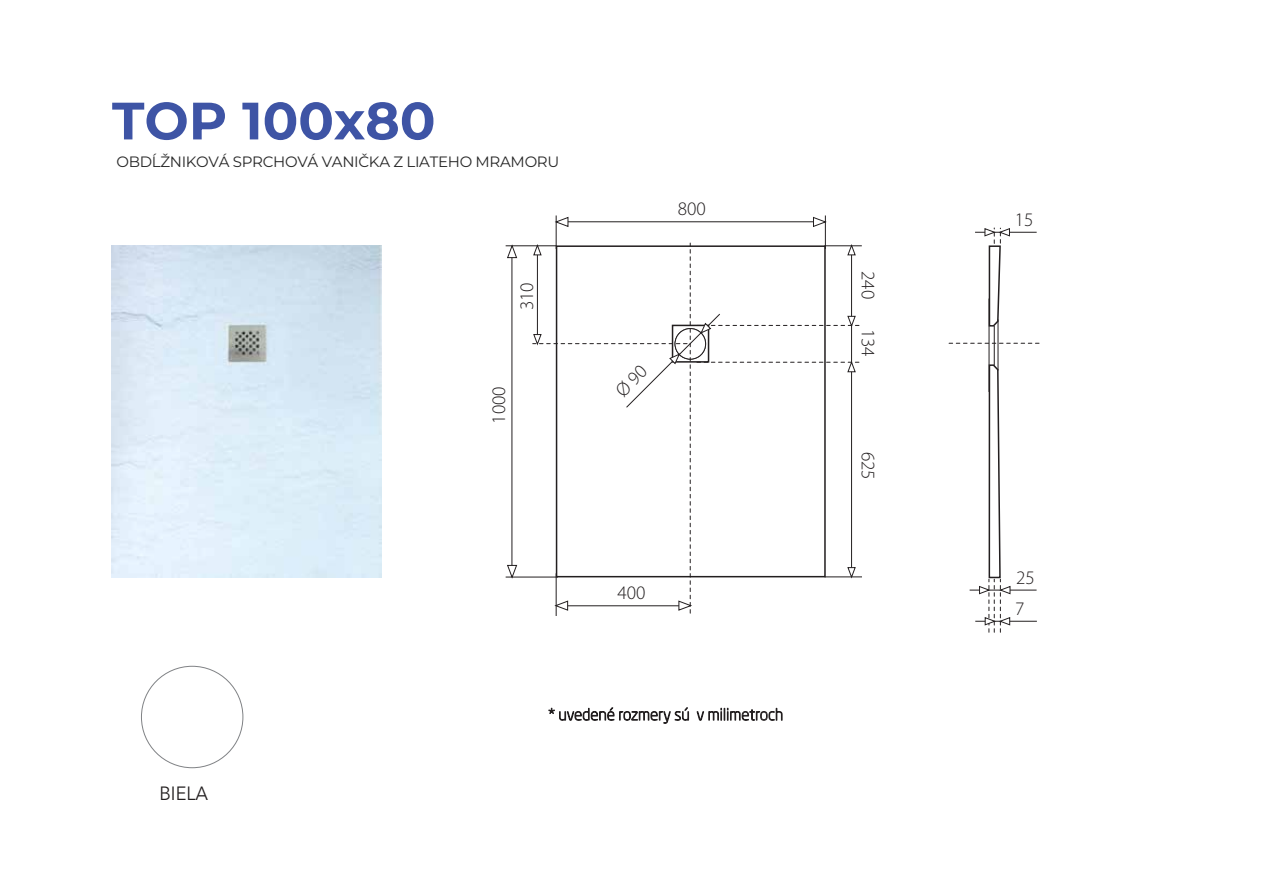
<style>
.page{position:relative;width:1263px;height:893px;background:#fff}
.page>*{position:absolute;margin:0;border:0;box-sizing:border-box;transform-origin:0 0}
.t1{font:100 52.5px "Montserrat";color:#3e54a5}
.t2{font:300 19.2px/31.2px "Myriad Pro";color:#231f20}
.t3{font:19.05px "Avenir Next LT Pro";color:#231f20;scale:.95 1}
.t4{font:100 15px "Montserrat";letter-spacing:-.02em;color:#282828}
</style>
<div class="page">
<hr style="left:511px;top:254px;width:1px;height:323px;background:#231f20">
<svg style="left:507px;top:246px;width:10px;height:12px"></svg>
<hr style="left:506px;top:245px;width:51px;height:1px;background:#231f20">
<svg style="left:507px;top:565px;width:10px;height:12px"></svg>
<hr style="left:506px;top:577px;width:52px;height:1px;background:#231f20">
<hr style="left:559px;top:221px;width:259px;height:1px;background:#231f20">
<svg style="left:813px;top:217px;width:12px;height:10px"></svg>
<hr style="left:825px;top:215px;width:1px;height:34px;background:#231f20">
<svg style="left:555px;top:217px;width:13px;height:10px"></svg>
<hr style="left:556px;top:215px;width:1px;height:34px;background:#231f20">
<hr style="left:556px;top:573px;width:1px;height:43px;background:#231f20">
<hr style="left:824px;top:245px;width:38px;height:1px;background:#231f20">
<hr style="left:975px;top:232px;width:62px;height:1px;background:#231f20">
<hr style="left:969px;top:590px;width:67px;height:1px;background:#231f20">
<hr style="left:975px;top:621px;width:62px;height:1px;background:#231f20">
<svg style="left:948px;top:343px;width:91px;height:1px"></svg>
<hr style="left:989px;top:299px;width:1px;height:93px;background:#231f20">
<hr style="left:994px;top:326px;width:1px;height:40px;background:#231f20">
<hr style="left:998px;top:319px;width:1px;height:51px;background:#231f20">
<svg style="left:984px;top:228px;width:26px;height:99px"></svg>
<svg style="left:979px;top:364px;width:31px;height:268px"></svg>
<hr style="left:824px;top:576px;width:38px;height:1px;background:#231f20">
<img style="left:112px;top:245px;width:270px;height:332px">
<svg style="left:548px;top:707px;width:141px;height:17px"></svg>
<svg style="left:697px;top:708px;width:85px;height:13px"></svg>
<svg style="left:533px;top:243px;width:326px;height:370px"></svg>
<h1 class="t1" style="left:112px;top:86px;width:325px">TOP 100x80</h1>
<p class="t4" style="left:116px;top:151px;width:444px">OBDĹŽNIKOVÁ SPRCHOVÁ VANIČKA Z LIATEHO MRAMORU</p>
<p class="t2" style="left:511px;top:310px;width:30px;rotate:-90deg">310</p>
<p class="t2" style="left:483px;top:424px;width:39px;rotate:-90deg">1000</p>
<p class="t2" style="left:678px;top:193px;width:30px">800</p>
<p class="t2" style="left:617px;top:577px;width:30px">400</p>
<p class="t3" style="left:159px;top:782px;width:53px">BIELA</p>
<p class="t2" style="left:884px;top:271px;width:30px;rotate:90deg">240</p>
<p class="t2" style="left:884px;top:329px;width:30px;rotate:90deg">134</p>
<p class="t2" style="left:884px;top:452px;width:30px;rotate:90deg">625</p>
<p class="t2" style="left:1015px;top:204px;width:20px">15</p>
<p class="t2" style="left:1015px;top:562px;width:21px">25<br>7</p>
</div>
